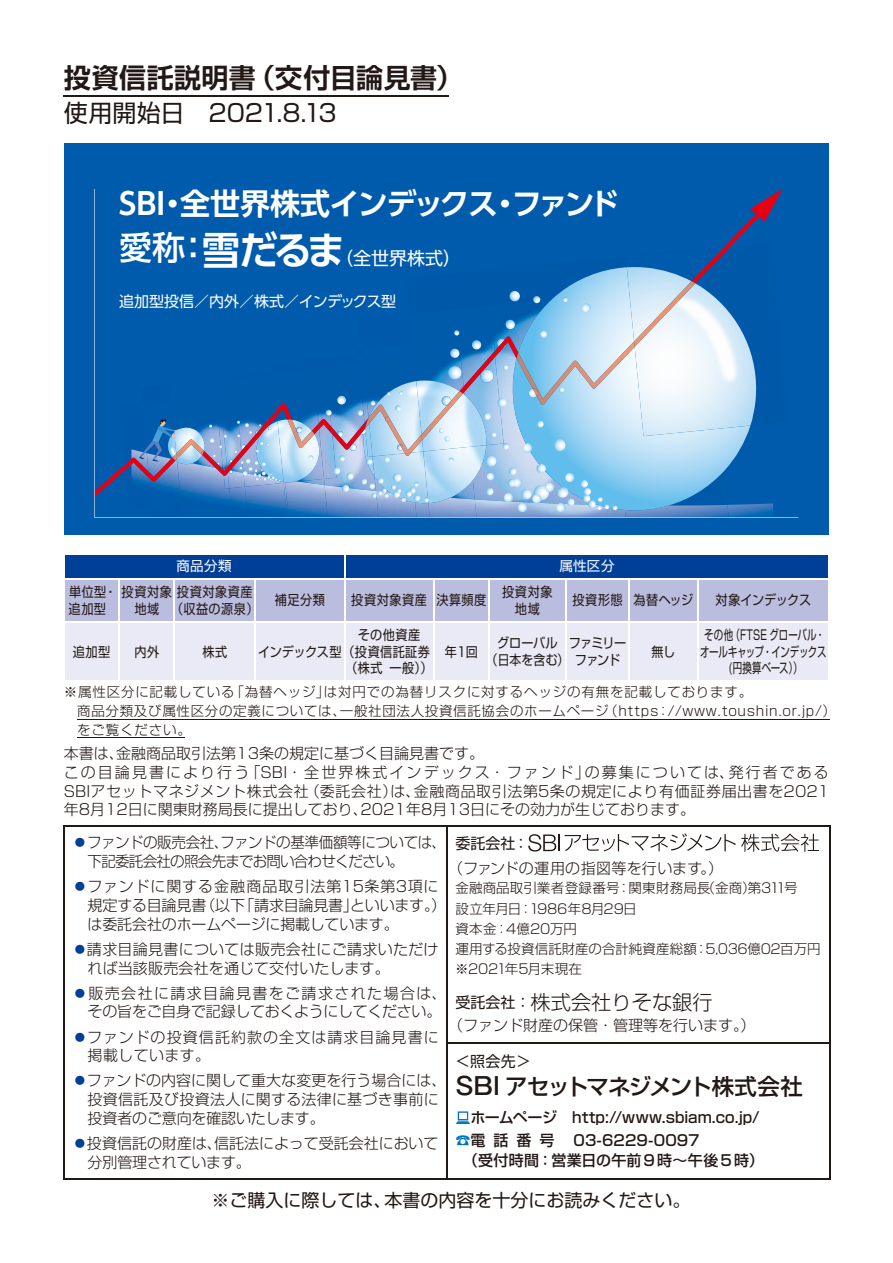
<style>
.page{position:relative;width:893px;height:1263px;background:#fff}
.page>*{position:absolute;margin:0;border:0;box-sizing:border-box;transform-origin:0 0}
.t1{font:700 30px "UD Shin Go Pr 6 N De";letter-spacing:-.055em;color:#fff}
.t2{font:700 27px "Shin Go Pr 6 N De";letter-spacing:.015em;color:#221815}
.t3{font:24px "Shin Go Pr 6 N";letter-spacing:-.005em;color:#221815}
.t4{font:500 22.5px "Shin Go Pr 6 N";letter-spacing:-.07em;color:#221815}
.t5{font:300 20.25px "Shin Go Pr 6 N";color:#221815}
.t6{font:18px "Shin Go Pr 6 N";color:#221815}
.t7{font:18px "UD Shin Go Pr 6 N";color:#fff}
.t8{font:300 15px/18.8px "Shin Go Pr 6 N";color:#221815}
.t9{font:500 15px/23.2px "Shin Go Pr 6 N";letter-spacing:.01em;color:#221815}
.t10{font:300 15px/18.8px "Shin Go Pr 6 N";letter-spacing:-.05em;color:#221815}
.t11{font:300 15px/18.8px "Shin Go Pr 6 N";letter-spacing:.07em;color:#221815}
.t12{font:15px "UD Shin Go Pr 6 N";letter-spacing:-.015em;color:#fff}
.t13{font:300 15px "Shin Go Pr 6 N";letter-spacing:.02em;color:#221815}
.t14{font:15px "Shin Go Pr 6 N";color:#221815}
.t15{font:300 13.5px/18.8px "Shin Go Pr 6 N";letter-spacing:.05em;color:#221815}
.t16{font:300 13.5px/20.2px "Shin Go Pr 6 N";letter-spacing:-.005em;color:#221815}
.t17{font:13.5px/16.5px "Shin Go Pr 6 N";letter-spacing:.025em;color:#221815;text-align:center;scale:.9 1}
.t18{font:13.5px/16.5px "Shin Go Pr 6 N";letter-spacing:-.01em;color:#221815;text-align:center;scale:.7 1}
.t19{font:13.5px/16.5px "Shin Go Pr 6 N";letter-spacing:.05em;color:#221815;scale:.9 1}
.t20{font:13.5px/16.5px "Shin Go Pr 6 N";color:#221815;scale:.9 1}
.t21{font:13.5px "Shin Go Pr 6 N";letter-spacing:.025em;color:#fff}
.t22{font:13.5px "Shin Go Pr 6 N";letter-spacing:-.03em;color:#221815;scale:.9 1}
.s1{font-family:"UD Shin Go Pr 6 N De";font-weight:700;font-size:39px}
.s2{color:#003f98}
.s3{font-weight:400;font-size:15px}
.s4{font-family:"Gothic MB101 Pr 6 N";font-size:24px}
.s5{color:#0076c3}
</style>
<div class="page">
<div style="left:64px;top:143px;width:765px;height:391px;background:#005bac"></div>
<svg style="left:94px;top:189px;width:704px;height:329px"></svg>
<hr style="left:64px;top:825px;width:383px;height:1px;background:#221815">
<hr style="left:64px;top:826px;width:1px;height:217px;background:#221815">
<hr style="left:447px;top:825px;width:383px;height:1px;background:#221815">
<hr style="left:446px;top:826px;width:2px;height:216px;background:#221815">
<hr style="left:829px;top:826px;width:1px;height:216px;background:#221815">
<hr style="left:64px;top:1043px;width:1px;height:135px;background:#221815">
<hr style="left:446px;top:1042px;width:384px;height:1px;background:#221815">
<hr style="left:446px;top:1043px;width:2px;height:135px;background:#221815">
<hr style="left:829px;top:1043px;width:1px;height:135px;background:#221815">
<hr style="left:64px;top:1178px;width:383px;height:1px;background:#221815">
<hr style="left:447px;top:1178px;width:383px;height:1px;background:#221815">
<svg style="left:528px;top:833px;width:291px;height:19px"></svg>
<hr style="left:64px;top:95px;width:385px;height:2px;background:#221815">
<hr style="left:77px;top:719px;width:753px;height:1px;background:#221815">
<hr style="left:77px;top:738px;width:108px;height:1px;background:#221815">
<div style="left:65px;top:623px;width:763px;height:57px;background:#e9eaf5"></div>
<svg style="left:65px;top:555px;width:763px;height:66px;background:#778fc5"></svg>
<hr style="left:63px;top:578px;width:56px;height:2px;background:#fff">
<hr style="left:119px;top:578px;width:55px;height:2px;background:#fff">
<hr style="left:118px;top:580px;width:2px;height:41px;background:#fff">
<hr style="left:174px;top:578px;width:81px;height:2px;background:#fff">
<hr style="left:174px;top:580px;width:1px;height:41px;background:#fff">
<hr style="left:255px;top:578px;width:90px;height:2px;background:#fff">
<hr style="left:254px;top:580px;width:2px;height:41px;background:#fff">
<hr style="left:345px;top:578px;width:89px;height:2px;background:#fff">
<hr style="left:344px;top:580px;width:1px;height:41px;background:#fff">
<hr style="left:434px;top:578px;width:55px;height:2px;background:#fff">
<hr style="left:433px;top:580px;width:2px;height:41px;background:#fff">
<hr style="left:489px;top:578px;width:77px;height:2px;background:#fff">
<hr style="left:488px;top:580px;width:2px;height:41px;background:#fff">
<hr style="left:566px;top:578px;width:63px;height:2px;background:#fff">
<hr style="left:565px;top:580px;width:1px;height:41px;background:#fff">
<hr style="left:629px;top:578px;width:68px;height:2px;background:#fff">
<hr style="left:629px;top:580px;width:1px;height:41px;background:#fff">
<hr style="left:697px;top:578px;width:133px;height:2px;background:#fff">
<hr style="left:697px;top:580px;width:1px;height:41px;background:#fff">
<hr style="left:118px;top:622px;width:2px;height:58px;background:#fff">
<hr style="left:174px;top:622px;width:1px;height:58px;background:#fff">
<hr style="left:254px;top:622px;width:2px;height:58px;background:#fff">
<hr style="left:344px;top:622px;width:1px;height:58px;background:#fff">
<hr style="left:433px;top:622px;width:2px;height:58px;background:#fff">
<hr style="left:488px;top:622px;width:2px;height:58px;background:#fff">
<hr style="left:565px;top:622px;width:1px;height:58px;background:#fff">
<hr style="left:629px;top:622px;width:1px;height:58px;background:#fff">
<hr style="left:697px;top:622px;width:1px;height:58px;background:#fff">
<svg style="left:456px;top:1111px;width:14px;height:13px"></svg>
<h2 class="t2" style="left:64px;top:55px;width:401px">投資信託説明書（交付目論見書）</h2>
<h3 class="t3" style="left:64px;top:93px;width:274px">使用開始日　2021.8.13</h3>
<h1 class="t1" style="left:113px;top:180px;width:508px">ＳＢＩ・全世界株式インデックス・ファンド</h1>
<p class="t7" style="left:119px;top:244px;width:344px"><sup>愛称：</sup><span class="s1">雪だるま</span>（全世界株式）</p>
<p class="t12" style="left:119px;top:289px;width:279px">追加型投信／内外／株式／インデックス型</p>
<p class="t21" style="left:177px;top:555px;width:57px">商品分類</p>
<p class="t21" style="left:559px;top:555px;width:57px">属性区分</p>
<p class="t19" style="left:69px;top:583px;width:206px">単位型・投資対象投資対象資産追加型</p>
<p class="t17" style="left:275px;top:591px;width:57px">補足分類</p>
<p class="t19" style="left:351px;top:591px;width:152px">投資対象資産 決算頻度</p>
<p class="t17" style="left:502px;top:583px;width:57px">投資対象地域</p>
<p class="t17" style="left:573px;top:591px;width:136px">投資形態 為替ヘッジ</p>
<p class="t22" style="left:716px;top:589px;width:108px">対象インデックス</p>
<p class="t17" style="left:134px;top:599px;width:29px">地域</p>
<p class="t17" style="left:171px;top:599px;width:98px">（収益の源泉）</p>
<p class="t17" style="left:358px;top:626px;width:71px">その他資産</p>
<p class="t17" style="left:346px;top:659px;width:98px">（株式一般））</p>
<p class="t17" style="left:73px;top:642px;width:43px">追加型</p>
<p class="t17" style="left:134px;top:642px;width:29px">内外</p>
<p class="t17" style="left:202px;top:642px;width:29px">株式</p>
<p class="t17" style="left:258px;top:642px;width:192px">インデックス型（投資信託証券</p>
<p class="t17" style="left:445px;top:642px;width:38px">年１回</p>
<p class="t20" style="left:486px;top:634px;width:151px;text-indent:11px">グローバル<br>（日本を含む）ファンド</p>
<p class="t17" style="left:569px;top:634px;width:65px">ファミリー</p>
<p class="t17" style="left:652px;top:642px;width:28px">無し</p>
<p class="t18" style="left:700px;top:626px;width:182px">その他（FTSE グローバル・オールキャップ・インデックス(円換算ベース））</p>
<p class="t15" style="left:77px;top:682px;width:760px;text-indent:-14px">※属性区分に記載している「為替ヘッジ」は対円での為替リスクに対するヘッジの有無を記載しております。<br>商品分類及び属性区分の定義については、一般社団法人投資信託協会のホームページ（https：//www.toushin.or.jp/）をご覧ください。</p>
<p class="t8" style="left:64px;top:743px;width:767px">本書は、金融商品取引法第13条の規定に基づく目論見書です。<br>この目論見書により行う「SBI・全世界株式インデックス・ファンド」の募集については、発行者であるSBIアセットマネジメント株式会社（委託会社）は、金融商品取引法第5条の規定により有価証券届出書を2021年8月12日に関東財務局長に提出しており、2021年8月13日にその効力が生じております。</p>
<p class="t10" style="left:88px;top:832px;width:360px;text-indent:-15px"><span class="s2">◦</span>ファンドの販売会社、ファンドの基準価額等については、下記委託会社の照会先までお問い合わせください。</p>
<p class="t8" style="left:88px;top:876px;width:360px;text-indent:-15px"><span class="s2">◦</span>ファンドに関する金融商品取引法第15条第3項に規定する目論見書（以下「請求目論見書」といいます。）は委託会社のホームページに掲載しています。</p>
<p class="t8" style="left:88px;top:938px;width:352px;text-indent:-15px"><span class="s2">◦</span>請求目論見書については販売会社にご請求いただければ当該販売会社を通じて交付いたします。</p>
<p class="t8" style="left:88px;top:982px;width:360px;text-indent:-15px"><span class="s2">◦</span>販売会社に請求目論見書をご請求された場合は、その旨をご自身で記録しておくようにしてください。</p>
<p class="t11" style="left:88px;top:1026px;width:353px;text-indent:-15px"><span class="s2">◦</span>ファンドの投資信託約款の全文は請求目論見書に掲載しています。</p>
<p class="t8" style="left:88px;top:1070px;width:360px;text-indent:-15px"><span class="s2">◦</span>ファンドの内容に関して重大な変更を行う場合には、投資信託及び投資法人に関する法律に基づき事前に投資者のご意向を確認いたします。</p>
<p class="t8" style="left:88px;top:1133px;width:352px;text-indent:-15px"><span class="s2">◦</span>投資信託の財産は、信託法によって受託会社において分別管理されています。</p>
<p class="t14" style="left:455px;top:831px;width:74px">委託会社：</p>
<p class="t13" style="left:448px;top:855px;width:276px">（ファンドの運用の指図等を行います。）</p>
<p class="t16" style="left:455px;top:877px;width:367px">金融商品取引業者登録番号：関東財務局長（金商）第311号<br>設立年月日：1986年8月29日<br>資本金：4億20万円<br>運用する投資信託財産の合計純資産総額：5,036億02百万円※2021年5月末現在</p>
<h3 class="t5" style="left:455px;top:985px;width:259px"><span class="s3">受託会社：</span>株式会社りそな銀行</h3>
<p class="t8" style="left:448px;top:1015px;width:309px">（ファンド財産の保管・管理等を行います。）</p>
<p class="t14" style="left:455px;top:1049px;width:77px">＜照会先＞</p>
<h3 class="t4" style="left:455px;top:1068px;width:349px"><span class="s4">SBI</span> アセットマネジメント株式会社</h3>
<p class="t9" style="left:455px;top:1104px;width:306px">　ホームページ　http://www.sbiam.co.jp/ <span class="s5">☎</span>電話番号</p>
<p class="t9" style="left:455px;top:1129px;width:310px;line-height:20.2px;text-indent:118px">03-6229-0097<br>　（受付時間：営業日の午前9時～午後5時）</p>
<p class="t6" style="left:211px;top:1185px;width:481px">※ご購入に際しては、本書の内容を十分にお読みください。</p>
</div>
